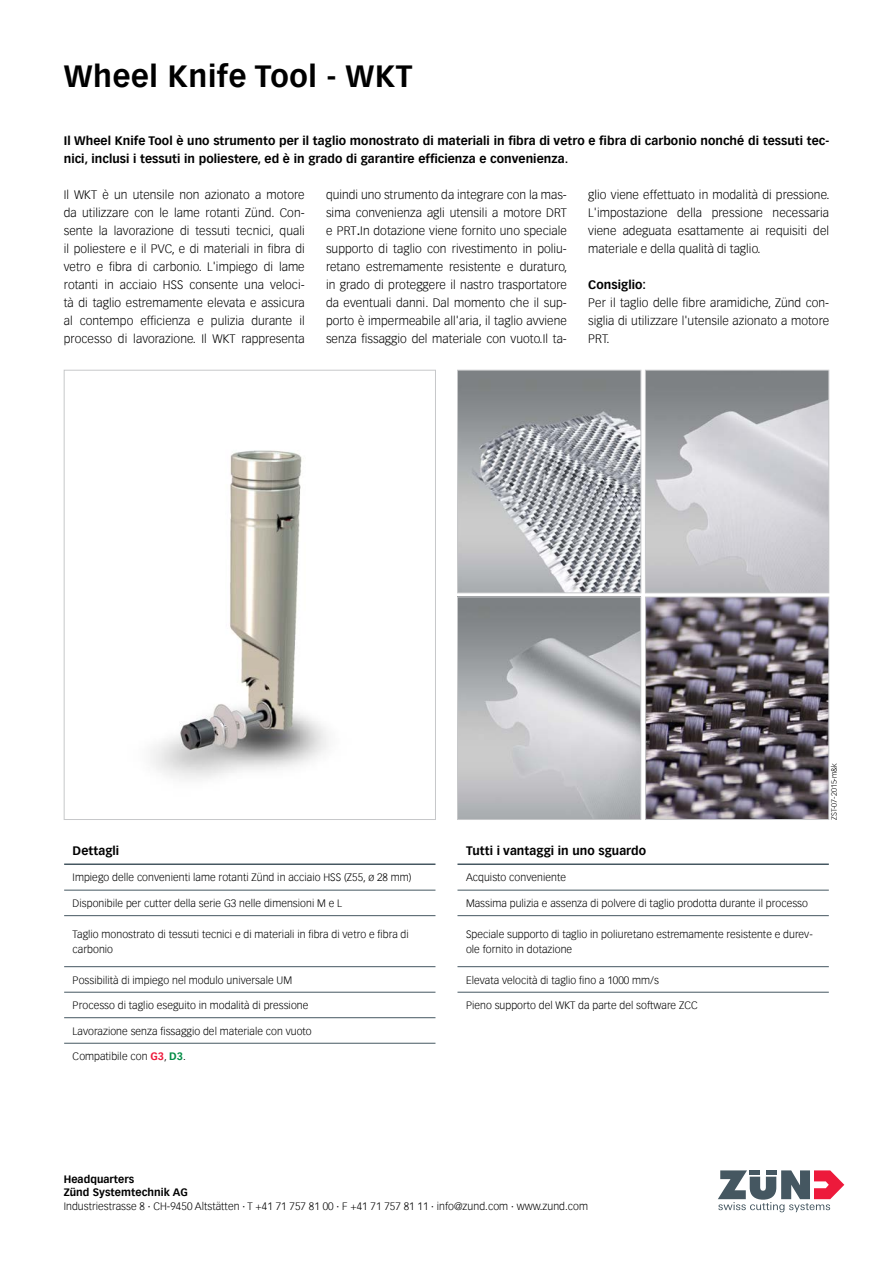
<style>
.page{position:relative;width:893px;height:1263px;background:#fff}
.page>*{position:absolute;margin:0;border:0;box-sizing:border-box;transform-origin:0 0}
.t1{font:700 30px "Vectora Com";letter-spacing:.02em;color:#000}
.t2{font:300 12px/18px "Vectora Com";letter-spacing:.005em;color:#000;text-align:justify}
.t3{font:700 12px/18px "Vectora Com";letter-spacing:.005em;color:#000}
.t4{font:300 10.5px/15px "Vectora Com";letter-spacing:.005em;color:#000}
.t5{font:700 10.5px/13.5px "Vectora Com";letter-spacing:.005em;color:#000}
.t6{font:300 7.5px "Vectora Com";letter-spacing:.005em;color:#000}
.s1{font-weight:700}
.s2{font-weight:700;color:#ed1a3b}
.s3{font-weight:700;color:#008c44}
</style>
<div class="page">
<hr style="left:457px;top:890px;width:372px;height:1px;background:#455761">
<hr style="left:457px;top:915px;width:372px;height:1px;background:#455761">
<hr style="left:457px;top:966px;width:372px;height:1px;background:#455761">
<hr style="left:457px;top:992px;width:372px;height:1px;background:#455761">
<hr style="left:457px;top:863px;width:372px;height:2px;background:#455761">
<hr style="left:64px;top:890px;width:371px;height:1px;background:#455761">
<hr style="left:64px;top:915px;width:371px;height:1px;background:#455761">
<hr style="left:64px;top:966px;width:371px;height:1px;background:#455761">
<hr style="left:64px;top:992px;width:371px;height:1px;background:#455761">
<hr style="left:64px;top:1017px;width:371px;height:1px;background:#455761">
<hr style="left:64px;top:1043px;width:371px;height:1px;background:#455761">
<hr style="left:64px;top:863px;width:371px;height:2px;background:#455761">
<img style="left:151px;top:450px;width:177px;height:329px">
<svg style="left:718px;top:1170px;width:126px;height:42px"></svg>
<img style="left:459px;top:372px;width:180px;height:219px">
<div style="left:457px;top:370px;width:184px;height:223px;border:1px solid #c7c8ca"></div>
<img style="left:459px;top:599px;width:180px;height:219px">
<div style="left:457px;top:597px;width:184px;height:223px;border:1px solid #c7c8ca"></div>
<img style="left:647px;top:372px;width:180px;height:219px">
<div style="left:645px;top:370px;width:184px;height:223px;border:1px solid #c7c8ca"></div>
<img style="left:647px;top:599px;width:180px;height:219px">
<div style="left:645px;top:597px;width:184px;height:223px;border:1px solid #c7c8ca"></div>
<h1 class="t1" style="left:64px;top:58px;width:350px">Wheel Knife Tool - WKT</h1>
<p class="t3" style="left:64px;top:132px;width:767px">Il Wheel Knife Tool è uno strumento per il taglio monostrato di materiali in fibra di vetro e fibra di carbonio nonché di tessuti tec&shy;nici, inclusi i tessuti in poliestere, ed è in grado di garantire efficienza e convenienza.</p>
<p class="t2" style="left:64px;top:186px;width:242px">Il WKT è un utensile non azionato a motore da utilizzare con le lame rotanti Zünd. Con&shy;sente la lavorazione di tessuti tecnici, quali il poliestere e il PVC, e di materiali in fibra di vetro e fibra di carbonio. L'impiego di lame rotanti in acciaio HSS consente una veloci&shy;tà di taglio estremamente elevata e assicura al contempo efficienza e pulizia durante il processo di lavorazione. Il WKT rappresenta</p>
<p class="t2" style="left:326px;top:186px;width:243px">quindi uno strumento da integrare con la mas&shy;sima convenienza agli utensili a motore DRT e PRT<span class="s1">.</span>In dotazione viene fornito uno speciale supporto di taglio con rivestimento in poliu&shy;retano estremamente resistente e duraturo, in grado di proteggere il nastro trasportatore da eventuali danni. Dal momento che il sup&shy;porto è impermeabile all'aria, il taglio avviene senza fissaggio del materiale con vuoto.Il ta-</p>
<p class="t2" style="left:588px;top:186px;width:243px">glio viene effettuato in modalità di pressione.<br>L'impostazione della pressione necessaria viene adeguata esattamente ai requisiti del materiale e della qualità di taglio.</p>
<p class="t3" style="left:588px;top:276px;width:59px">Consiglio:</p>
<p class="t2" style="left:588px;top:294px;width:242px">Per il taglio delle fibre aramidiche, Zünd con&shy;siglia di utilizzare l'utensile azionato a motore PRT.</p>
<p class="t3" style="left:73px;top:842px;width:48px">Dettagli</p>
<p class="t4" style="left:73px;top:870px;width:340px">Impiego delle convenienti lame rotanti Zünd in acciaio HSS (Z55, ø 28 mm)</p>
<p class="t4" style="left:73px;top:896px;width:271px">Disponibile per cutter della serie G3 nelle dimensioni M e L</p>
<p class="t4" style="left:73px;top:926px;width:338px">Taglio monostrato di tessuti tecnici e di materiali in fibra di vetro e fibra di carbonio</p>
<p class="t4" style="left:73px;top:972px;width:221px">Possibilità di impiego nel modulo universale UM</p>
<p class="t4" style="left:73px;top:998px;width:237px">Processo di taglio eseguito in modalità di pressione</p>
<p class="t4" style="left:73px;top:1023px;width:241px">Lavorazione senza fissaggio del materiale con vuoto</p>
<p class="t4" style="left:73px;top:1049px;width:115px">Compatibile con <span class="s2">G3</span>, <span class="s3">D3</span>.</p>
<p class="t3" style="left:466px;top:842px;width:182px">Tutti i vantaggi in uno sguardo</p>
<p class="t4" style="left:466px;top:870px;width:102px">Acquisto conveniente</p>
<p class="t4" style="left:466px;top:896px;width:344px">Massima pulizia e assenza di polvere di taglio prodotta durante il processo</p>
<p class="t4" style="left:466px;top:926px;width:348px">Speciale supporto di taglio in poliuretano estremamente resistente e durev&shy;ole fornito in dotazione</p>
<p class="t4" style="left:466px;top:972px;width:195px">Elevata velocità di taglio fino a 1000 mm/s</p>
<p class="t4" style="left:466px;top:998px;width:233px">Pieno supporto del WKT da parte del software ZCC</p>
<p class="t6" style="left:830px;top:820px;width:58px;rotate:-90deg">ZST-07-2015-m&amp;k</p>
<p class="t5" style="left:64px;top:1172px;width:126px">Headquarters<br>Zünd Systemtechnik AG</p>
<p class="t4" style="left:64px;top:1198px;width:526px">Industriestrasse 8 ∙ CH-9450 Altstätten ∙ T +41 71 757 81 00 ∙ F +41 71 757 81 11 ∙ info@zund.com ∙ www.zund.com</p>
</div>
